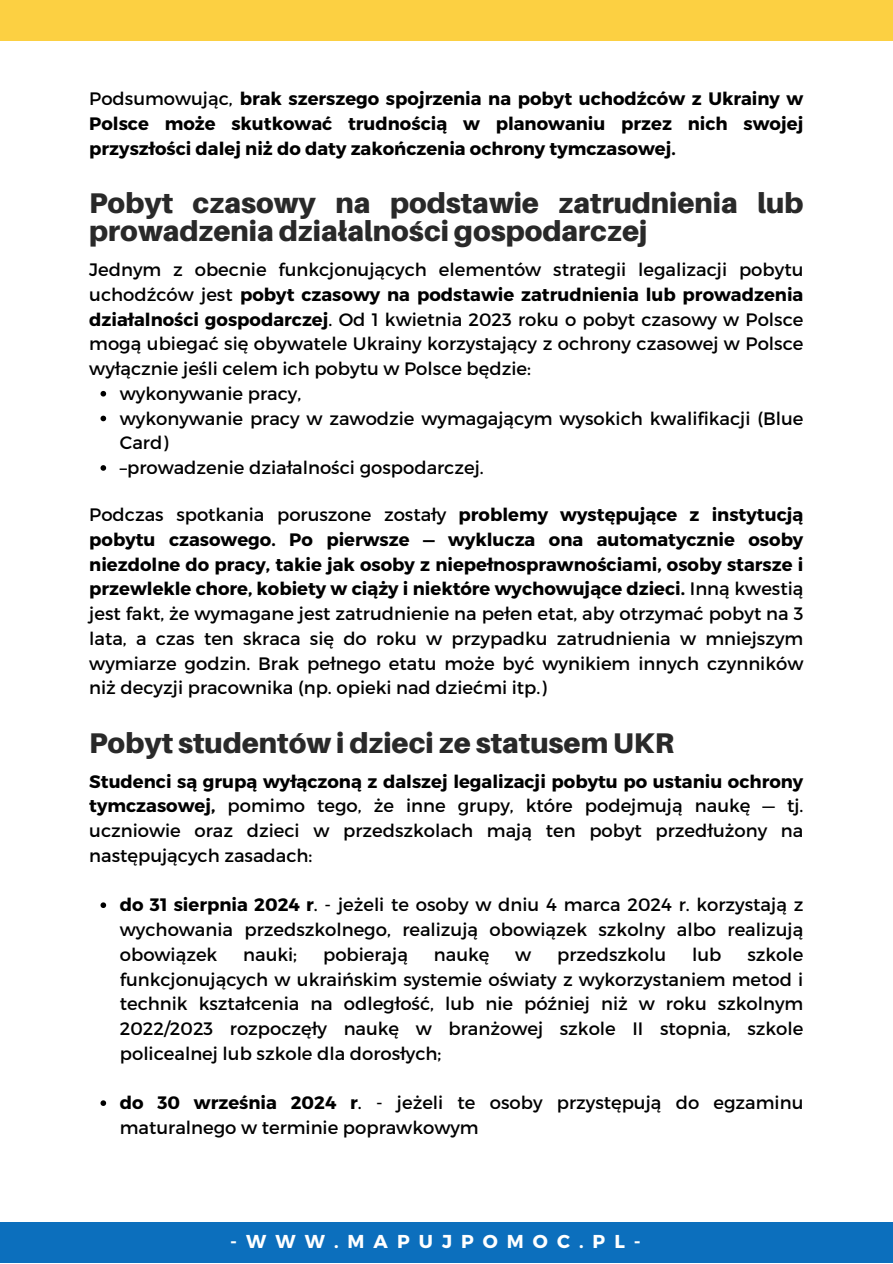
<style>
.page{position:relative;width:893px;height:1264px;background:#fff}
.page>*{position:absolute;margin:0;border:0;box-sizing:border-box;transform-origin:0 0}
.t1{font:900 28.5px/28px "Aileron";color:#292929}
.t2{font:700 18.6px "Montserrat";letter-spacing:.485em;color:#fff}
.t3{font:18px/24.8px "Montserrat";color:#000;text-align:justify}
.t4{font:700 18px/24.8px "Montserrat";color:#000;text-align:justify}
.s1{font-weight:400}
.s2{font-weight:700}
</style>
<div class="page">
<div style="left:0;top:1221px;width:892px;height:41px;background:#0c6fbd"></div>
<div style="left:0;top:0;width:892px;height:41px;background:#fcd042"></div>
<svg style="left:100px;top:391px;width:6px;height:5px"></svg>
<svg style="left:100px;top:415px;width:6px;height:6px"></svg>
<svg style="left:100px;top:465px;width:6px;height:6px"></svg>
<svg style="left:100px;top:902px;width:6px;height:6px"></svg>
<svg style="left:100px;top:1100px;width:6px;height:5px"></svg>
<p class="t4" style="left:89px;top:86px;width:715px"><span class="s1">Podsumowując,</span> brak szerszego spojrzenia na pobyt uchodźców z Ukrainy w Polsce może skutkować trudnością w planowaniu przez nich swojej przyszłości dalej niż do daty zakończenia ochrony tymczasowej.</p>
<p class="t1" style="left:89px;top:188px;width:715px">Pobyt czasowy na podstawie zatrudnienia lub prowadzenia działalności gospodarczej</p>
<p class="t3" style="left:89px;top:256px;width:715px">Jednym z obecnie funkcjonujących elementów strategii legalizacji pobytu uchodźców jest <span class="s2">pobyt czasowy na podstawie zatrudnienia lub prowadzenia działalności gospodarczej</span>. Od 1 kwietnia 2023 roku o pobyt czasowy w Polsce mogą ubiegać się obywatele Ukrainy korzystający z ochrony czasowej w Polsce wyłącznie jeśli celem ich pobytu w Polsce będzie:</p>
<p class="t3" style="left:120px;top:380px;width:183px">wykonywanie pracy,</p>
<p class="t3" style="left:120px;top:405px;width:685px">wykonywanie pracy w zawodzie wymagającym wysokich kwalifikacji (Blue<br>Card)</p>
<p class="t3" style="left:120px;top:454px;width:365px">–prowadzenie działalności gospodarczej.</p>
<p class="t3" style="left:89px;top:501px;width:715px">Podczas spotkania poruszone zostały <span class="s2">problemy występujące z instytucją pobytu czasowego. Po pierwsze — wyklucza ona automatycznie osoby niezdolne do pracy, takie jak osoby z niepełnosprawnościami, osoby starsze i przewlekle chore, kobiety w ciąży i niektóre wychowujące dzieci.</span> Inną kwestią jest fakt, że wymagane jest zatrudnienie na pełen etat, aby otrzymać pobyt na 3 lata, a czas ten skraca się do roku w przypadku zatrudnienia w mniejszym wymiarze godzin. Brak pełnego etatu może być wynikiem innych czynników niż decyzji pracownika (np. opieki nad dziećmi itp.)</p>
<p class="t1" style="left:89px;top:728px;width:586px">Pobyt studentów i dzieci ze statusem UKR</p>
<p class="t3" style="left:89px;top:768px;width:715px"><span class="s2">Studenci są grupą wyłączoną z dalszej legalizacji pobytu po ustaniu ochrony tymczasowej,</span> pomimo tego, że inne grupy, które podejmują naukę — tj. uczniowie oraz dzieci w przedszkolach mają ten pobyt przedłużony na następujących zasadach:</p>
<p class="t3" style="left:120px;top:891px;width:685px"><span class="s2">do 31 sierpnia 2024 r</span>. - jeżeli te osoby w dniu 4 marca 2024 r. korzystają z wychowania przedszkolnego, realizują obowiązek szkolny albo realizują obowiązek</p>
<p class="t3" style="left:243px;top:941px;width:55px">nauki;</p>
<p class="t3" style="left:323px;top:941px;width:86px">pobierają</p>
<p class="t3" style="left:434px;top:941px;width:57px">naukę</p>
<p class="t3" style="left:515px;top:941px;width:18px">w</p>
<p class="t3" style="left:557px;top:941px;width:110px">przedszkolu</p>
<p class="t3" style="left:692px;top:941px;width:31px">lub</p>
<p class="t3" style="left:120px;top:941px;width:685px;text-indent:627px">szkole funkcjonujących w ukraińskim systemie oświaty z wykorzystaniem metod i technik kształcenia na odległość, lub nie później niż w roku szkolnym 2022/2023 rozpoczęły naukę w branżowej szkole II stopnia, szkole policealnej lub szkole dla dorosłych;</p>
<p class="t3" style="left:120px;top:1089px;width:685px"><span class="s2">do 30 września 2024 r</span>. - jeżeli te osoby przystępują do egzaminu maturalnego w terminie poprawkowym</p>
<p class="t2" style="left:230px;top:1229px;width:412px">-WWW.MAPUJPOMOC.PL-</p>
</div>
